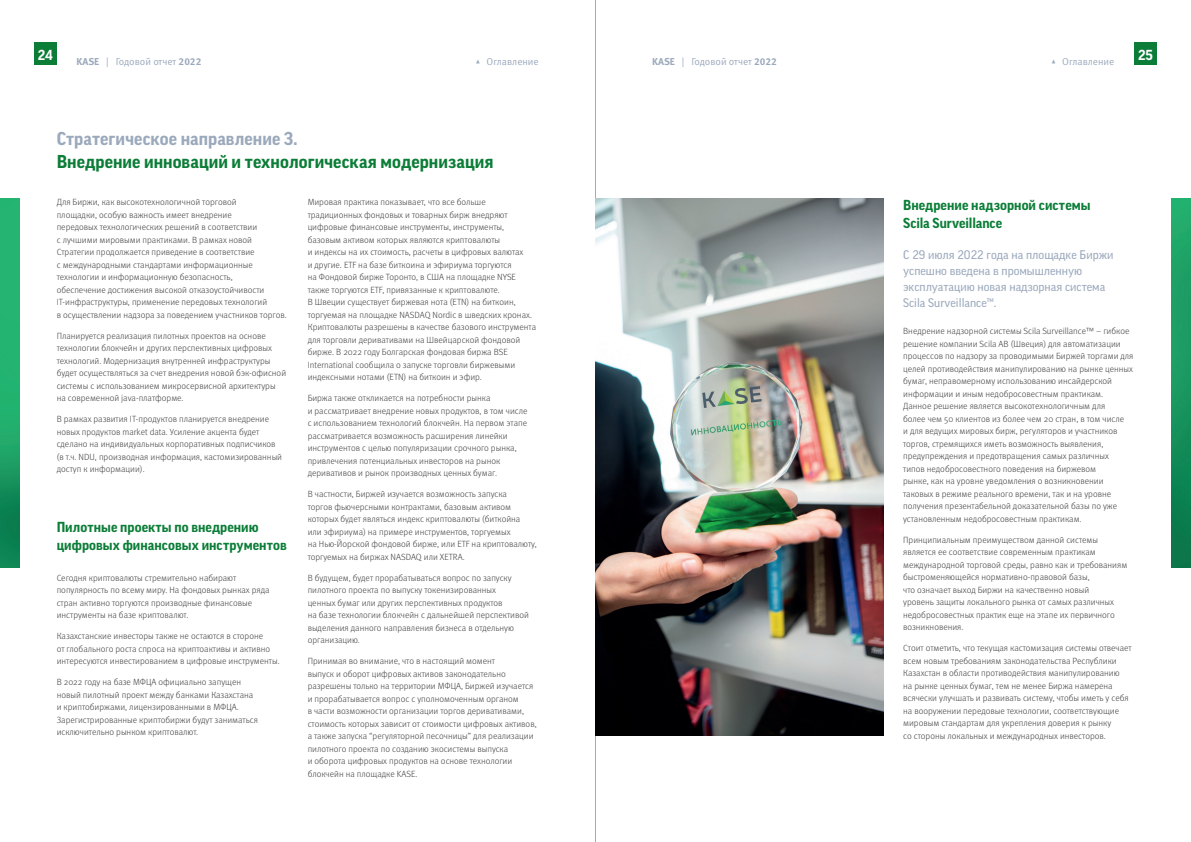
<style>
.page{position:relative;width:1191px;height:842px;background:#fff}
.page>*{position:absolute;margin:0;border:0;box-sizing:border-box;transform-origin:0 0}
.t1{font:700 18px "Good Pro";letter-spacing:.005em;color:#0b7d37}
.t2{font:700 18px "Good Pro";letter-spacing:.005em;color:#9ba9bc}
.t3{font:700 14px/18px "Good Pro";letter-spacing:.005em;color:#0b7d37}
.t4{font:700 14px "Good Pro";color:#fff}
.t5{font:12px/16px "Good Pro";color:#9ba9bc}
.t6{font:10px "Meta Pro Norm";color:#9ba9bc}
.t7{font:300 9px/12.5px "Meta Pro";color:#3e3e3f}
.s1{font-family:"Meta Pro";font-weight:700}
</style>
<div class="page">
<div style="left:34px;top:43px;width:23px;height:22px;background:#0b7d37"></div>
<div style="left:1134px;top:43px;width:23px;height:22px;background:#0b7d37"></div>
<hr style="left:595px;top:0;width:1px;height:842px;background:#a8a9ad">
<img style="left:595px;top:198px;width:288px;height:538px">
<img style="left:0;top:198px;width:20px;height:369px">
<img style="left:1171px;top:198px;width:20px;height:369px">
<h2 class="t4" style="left:38px;top:47px;width:17px">24</h2>
<h2 class="t4" style="left:1138px;top:47px;width:16px">25</h2>
<p class="t6" style="left:77px;top:54px;width:126px"><span class="s1">KASE</span> | Годовой отчет <span class="s1">2022</span></p>
<p class="t6" style="left:475px;top:54px;width:65px">▴ Оглавление</p>
<p class="t6" style="left:652px;top:54px;width:126px"><span class="s1">KASE</span> | Годовой отчет <span class="s1">2022</span></p>
<p class="t6" style="left:1050px;top:54px;width:65px">▴ Оглавление</p>
<h1 class="t2" style="left:57px;top:129px;width:242px">Стратегическое направление 3.</h1>
<h1 class="t1" style="left:57px;top:152px;width:438px">Внедрение инноваций и технологическая модернизация</h1>
<p class="t7" style="left:57px;top:195px;width:231px">Для Биржи, как высокотехнологичной торговой<br>площадки, особую важность имеет внедрение<br>передовых технологических решений в соответствии<br>с лучшими мировыми практиками. В рамках новой Стратегии продолжается приведение в соответствие<br>с международными стандартами информационные технологии и информационную безопасность,<br>обеспечение достижения высокой отказоустойчивости IT-инфраструктуры, применение передовых технологий<br>в осуществлении надзора за поведением участников торгов.</p>
<p class="t7" style="left:57px;top:329px;width:231px">Планируется реализация пилотных проектов на основе технологии блокчейн и других перспективных цифровых технологий. Модернизация внутренней инфраструктуры будет осуществляться за счет внедрения новой бэк-офисной системы с использованием микросервисной архитектуры на современной java-платформе.</p>
<p class="t7" style="left:57px;top:412px;width:227px">В рамках развития IT-продуктов планируется внедрение новых продуктов market data. Усиление акцента будет сделано на индивидуальных корпоративных подписчиков (в т.ч. NDU, производная информация, кастомизированный доступ к информации).</p>
<p class="t7" style="left:308px;top:195px;width:230px">Мировая практика показывает, что все больше традиционных фондовых и товарных бирж внедряют цифровые финансовые инструменты, инструменты, базовым активом которых являются криптовалюты<br>и индексы на их стоимость, расчеты в цифровых валютах<br>и другие. ETF на базе биткоина и эфириума торгуются<br>на Фондовой бирже Торонто, в США на площадке NYSE также торгуются ETF, привязанные к криптовалюте.<br>В Швеции существует биржевая нота (ETN) на биткоин, торгуемая на площадке NASDAQ Nordic в шведских кронах.<br>Криптовалюты разрешены в качестве базового инструмента для торговли деривативами на Швейцарской фондовой бирже. В 2022 году Болгарская фондовая биржа BSE International сообщила о запуске торговли биржевыми индексными нотами (ETN) на биткоин и эфир.</p>
<p class="t7" style="left:308px;top:391px;width:221px">Биржа также откликается на потребности рынка<br>и рассматривает внедрение новых продуктов, в том числе с использованием технологий блокчейн. На первом этапе рассматривается возможность расширения линейки инструментов с целью популяризации срочного рынка, привлечения потенциальных инвесторов на рынок деривативов и рынок производных ценных бумаг.</p>
<p class="t7" style="left:308px;top:487px;width:231px">В частности, Биржей изучается возможность запуска<br>торгов фьючерсными контрактами, базовым активом которых будет являться индекс криптовалюты (биткойна<br>или эфириума) на примере инструментов, торгуемых<br>на Нью-Йорской фондовой бирже, или ETF на криптовалюту, торгуемых на биржах NASDAQ или XETRA.</p>
<p class="t7" style="left:308px;top:571px;width:223px">В будущем, будет прорабатываться вопрос по запуску пилотного проекта по выпуску токенизированных<br>ценных бумаг или других перспективных продуктов<br>на базе технологии блокчейн с дальнейшей перспективой выделения данного направления бизнеса в отдельную организацию.</p>
<p class="t7" style="left:308px;top:654px;width:230px">Принимая во внимание, что в настоящий момент<br>выпуск и оборот цифровых активов законодательно разрешены только на территории МФЦА, Биржей изучается и прорабатывается вопрос с уполномоченным органом<br>в части возможности организации торгов деривативами, стоимость которых зависит от стоимости цифровых активов, а также запуска “регуляторной песочницы” для реализации пилотного проекта по созданию экосистемы выпуска<br>и оборота цифровых продуктов на основе технологии блокчейн на площадке KASE.</p>
<h2 class="t3" style="left:57px;top:518px;width:231px">Пилотные проекты по внедрению цифровых финансовых инструментов</h2>
<p class="t7" style="left:57px;top:571px;width:214px">Сегодня криптовалюты стремительно набирают популярность по всему миру. На фондовых рынках ряда стран активно торгуются производные финансовые инструменты на базе криптовалют.</p>
<p class="t7" style="left:57px;top:629px;width:224px">Казахстанские инвесторы также не остаются в стороне<br>от глобального роста спроса на криптоактивы и активно интересуются инвестированием в цифровые инструменты.</p>
<p class="t7" style="left:57px;top:676px;width:203px">В 2022 году на базе МФЦА официально запущен новый пилотный проект между банками Казахстана и криптобиржами, лицензированными в МФЦА.<br>Зарегистрированные криптобиржи будут заниматься исключительно рынком криптовалют.</p>
<h2 class="t3" style="left:903px;top:196px;width:189px">Внедрение надзорной системы<br>Scila Surveillance</h2>
<h3 class="t5" style="left:903px;top:247px;width:212px">С 29 июля 2022 года на площадке Биржи успешно введена в промышленную эксплуатацию новая надзорная система<br>Scila Surveillance™.</h3>
<p class="t7" style="left:903px;top:324px;width:232px">Внедрение надзорной системы Scila Surveillance™ – гибкое решение компании Scila AB (Швеция) для автоматизации процессов по надзору за проводимыми Биржей торгами для целей противодействия манипулированию на рынке ценных бумаг, неправомерному использованию инсайдерской информации и иным недобросовестным практикам.<br>Данное решение является высокотехнологичным для<br>более чем 50 клиентов из более чем 20 стран, в том числе<br>и для ведущих мировых бирж, регуляторов и участников торгов, стремящихся иметь возможность выявления, предупреждения и предотвращения самых различных<br>типов недобросовестного поведения на биржевом<br>рынке, как на уровне уведомления о возникновении таковых в режиме реального времени, так и на уровне получения презентабельной доказательной базы по уже установленным недобросовестным практикам.</p>
<p class="t7" style="left:903px;top:533px;width:226px">Принципиальным преимуществом данной системы является ее соответствие современным практикам международной торговой среды, равно как и требованиям быстроменяющейся нормативно-правовой базы,<br>что означает выход Биржи на качественно новый<br>уровень защиты локального рынка от самых различных недобросовестных практик еще на этапе их первичного возникновения.</p>
<p class="t7" style="left:903px;top:641px;width:230px">Стоит отметить, что текущая кастомизация системы отвечает всем новым требованиям законодательства Республики Казахстан в области противодействия манипулированию<br>на рынке ценных бумаг, тем не менее Биржа намерена всячески улучшать и развивать систему, чтобы иметь у себя на вооружении передовые технологии, соответствующие мировым стандартам для укрепления доверия к рынку<br>со стороны локальных и международных инвесторов.</p>
</div>
